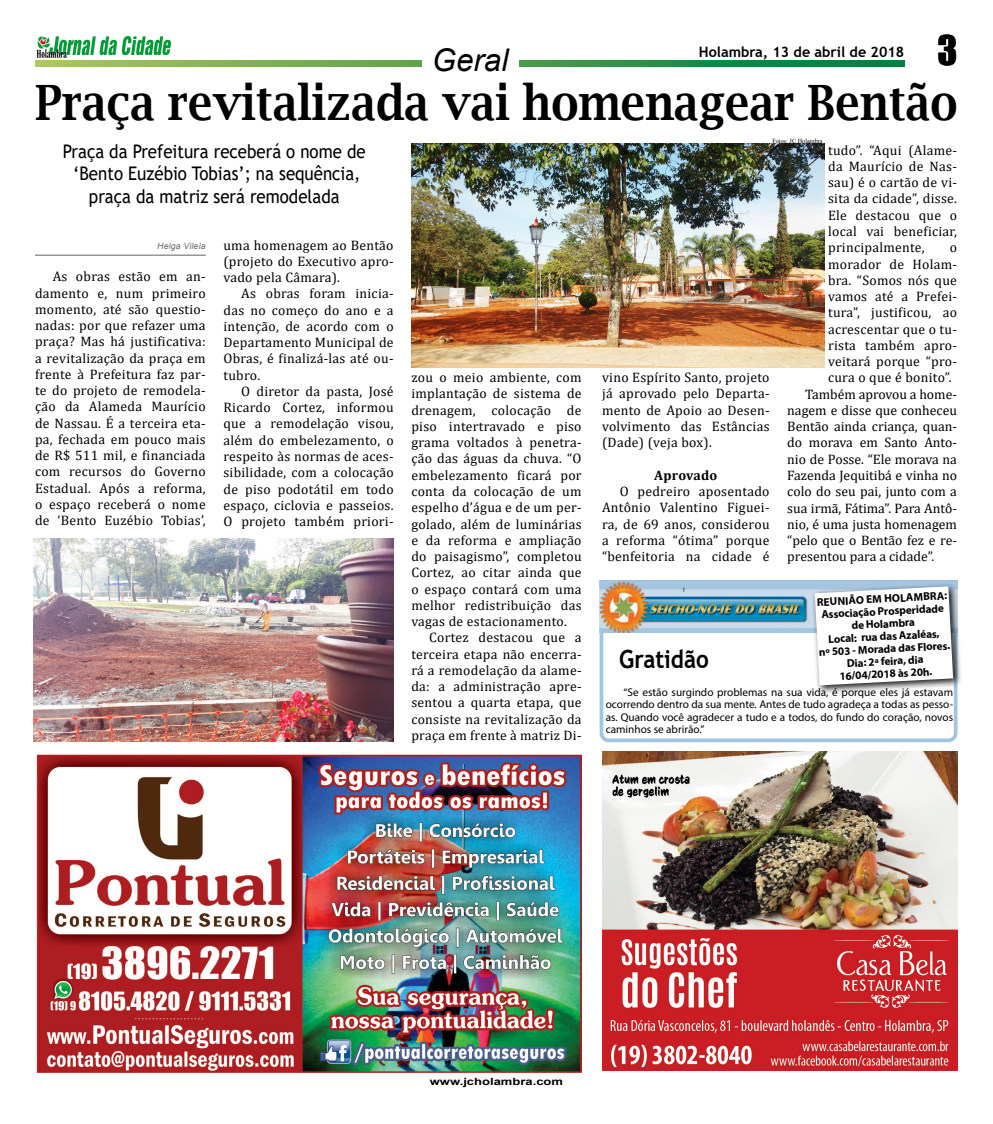
<style>
.page{position:relative;width:993px;height:1124px;background:#fff}
.page>*{position:absolute;margin:0;border:0;box-sizing:border-box;transform-origin:0 0}
.t1{font:600 48.75px "Lucida Bright";color:#000;scale:.9 1}
.t2{font:37.5px "Impact";color:#000}
.t3{font:italic 31.25px "Arial";color:#000}
.t4{font:700 25px "Trebuchet MS";color:#000;scale:.9 1}
.t5{font:18.75px/22.5px "Trebuchet MS";color:#000;text-align:center;scale:.9 1}
.t6{font:700 14.38px "Trebuchet MS";color:#000}
.t7{font:13.75px/16.2px "Cambria";letter-spacing:.02em;color:#000;text-align:justify}
.t8{font:13.75px "Cambria";color:#000}
.t9{font:700 13.75px "Cambria";letter-spacing:.015em;color:#000}
.t10{font:11.25px/12.5px "Myriad Pro";color:#000;text-align:justify}
.t11{font:700 11.25px/12.5px "Myriad Pro";color:#000;text-align:center}
.t12{font:700 10px "Arial";color:#000;scale:1.3 1}
.t13{font:italic 8.75px "Arial";letter-spacing:.02em;color:#6d6e71}
.t14{font:6.25px "Times New Roman";color:#000}
</style>
<div class="page">
<img style="left:36px;top:35px;width:135px;height:23px">
<svg style="left:35px;top:60px;width:869px;height:7px;background:#4fa04e"></svg>
<div style="left:422px;top:42px;width:96px;height:35px;background:#fff"></div>
<img style="left:34px;top:538px;width:359px;height:203px">
<img style="left:602px;top:751px;width:354px;height:319px">
<img style="left:36px;top:754px;width:545px;height:318px">
<hr style="left:35px;top:254px;width:171px;height:2px;background:#808285">
<img style="left:411px;top:144px;width:413px;height:224px">
<div style="left:599px;top:580px;width:358px;height:162px;border:4px solid #a4c5e1;border-radius:7px"></div>
<img style="left:599px;top:580px;width:358px;height:52px">
<div style="left:810px;top:582px;width:151px;height:112px;background:#000;opacity:.91"></div>
<svg style="left:814px;top:586px;width:138px;height:99px"></svg>
<h3 class="t3" style="left:431px;top:40px;width:78px">Geral</h3>
<p class="t6" style="left:698px;top:43px;width:207px">Holambra, 13 de abril de 2018</p>
<h2 class="t2" style="left:937px;top:21px;width:21px">3</h2>
<h1 class="t1" style="left:35px;top:74px;width:1026px">Praça revitalizada vai homenagear Bentão</h1>
<h3 class="t5" style="left:63px;top:140px;width:338px">Praça da Prefeitura receberá o nome de ‘Bento Euzébio Tobias’; na sequência, praça da matriz será remodelada</h3>
<p class="t14" style="left:772px;top:137px;width:52px">Fotos: JC Holambra</p>
<p class="t7" style="left:827px;top:142px;width:130px">tudo”. “Aqui (Alame&shy;da Maurício de Nas&shy;sau) é o cartão de vi&shy;sita da cidade”, disse.<br>Ele destacou que o local vai beneficiar, principalmente,</p>
<p class="t7" style="left:223px;top:237px;width:172px">uma homenagem ao Bentão (projeto do Executivo apro&shy;vado pela Câmara).</p>
<p class="t7" style="left:223px;top:285px;width:172px;text-indent:18px">As obras foram inicia&shy;das no começo do ano e a intenção, de acordo com o Departamento Municipal de Obras, é finalizá-las até ou&shy;tubro.</p>
<p class="t7" style="left:223px;top:383px;width:172px;text-indent:18px">O diretor da pasta, José Ricardo Cortez, informou que a remodelação visou, além do embelezamento, o respeito às normas de aces&shy;sibilidade, com a colocação de piso podotátil em todo espaço, ciclovia e passeios.<br>O projeto também priori-</p>
<p class="t13" style="left:157px;top:240px;width:50px">Helga Vilela</p>
<p class="t7" style="left:35px;top:268px;width:172px;text-indent:18px">As obras estão em an&shy;damento e, num primeiro momento, até são questio&shy;nadas: por que refazer uma praça? Mas há justificativa: a revitalização da praça em frente à Prefeitura faz par&shy;te do projeto de remodela&shy;ção da Alameda Maurício de Nassau. É a terceira eta&shy;pa, fechada em pouco mais de R$ 511 mil, e financiada com recursos do Governo Estadual. Após a reforma, o espaço receberá o nome de ‘Bento Euzébio Tobias’,</p>
<p class="t7" style="left:949px;top:239px;width:9px">o</p>
<p class="t7" style="left:827px;top:255px;width:130px">morador de Holam-</p>
<p class="t7" style="left:827px;top:272px;width:130px">bra. “Somos nós que</p>
<p class="t7" style="left:827px;top:288px;width:130px">vamos até a Prefei-</p>
<p class="t7" style="left:827px;top:304px;width:130px">tura”, justificou, ao</p>
<p class="t7" style="left:827px;top:321px;width:130px">acrescentar que o tu-</p>
<p class="t7" style="left:827px;top:337px;width:130px">rista também apro-</p>
<p class="t7" style="left:827px;top:353px;width:130px">veitará porque “pro-</p>
<p class="t7" style="left:827px;top:369px;width:125px">cura o que é bonito”.</p>
<p class="t8" style="left:804px;top:386px;width:153px">Também aprovou a home-</p>
<p class="t8" style="left:787px;top:402px;width:171px">nagem e disse que conheceu</p>
<p class="t8" style="left:787px;top:418px;width:171px">Bentão ainda criança, quan-</p>
<p class="t8" style="left:787px;top:434px;width:171px">do morava em Santo Anto-</p>
<p class="t8" style="left:787px;top:451px;width:171px">nio de Posse. “Ele morava na</p>
<p class="t8" style="left:787px;top:467px;width:171px">Fazenda Jequitibá e vinha no</p>
<p class="t8" style="left:787px;top:483px;width:171px">colo do seu pai, junto com a</p>
<p class="t8" style="left:787px;top:499px;width:171px">sua irmã, Fátima”. Para Antô-</p>
<p class="t8" style="left:787px;top:516px;width:171px">nio, é uma justa homenagem</p>
<p class="t8" style="left:787px;top:532px;width:171px">“pelo que o Bentão fez e re-</p>
<p class="t8" style="left:787px;top:548px;width:148px">presentou para a cidade”.</p>
<p class="t7" style="left:602px;top:369px;width:169px">vino Espírito Santo, projeto já aprovado pelo Departa&shy;mento de Apoio ao Desen&shy;volvimento das Estâncias (Dade) (veja box).</p>
<p class="t9" style="left:654px;top:465px;width:65px">Aprovado</p>
<p class="t7" style="left:602px;top:483px;width:169px;text-indent:18px">O pedreiro aposentado Antônio Valentino Figuei&shy;ra, de 69 anos, considerou a reforma “ótima” porque “benfeitoria na cidade é</p>
<p class="t7" style="left:411px;top:369px;width:172px">zou o meio ambiente, com implantação de sistema de drenagem, colocação de piso intertravado e piso grama voltados à penetra&shy;ção das águas da chuva. “O embelezamento ficará por conta da colocação de um espelho d’água e de um per&shy;golado, além de luminárias e da reforma e ampliação do paisagismo”, completou Cortez, ao citar ainda que o espaço contará com uma melhor redistribuição das vagas de estacionamento.</p>
<p class="t7" style="left:411px;top:629px;width:172px;text-indent:18px">Cortez destacou que a terceira etapa não encerra&shy;rá a remodelação da alame&shy;da: a administração apre&shy;sentou a quarta etapa, que consiste na revitalização da praça em frente à matriz Di-</p>
<p class="t11" style="left:815px;top:595px;width:133px;rotate:-3deg">REUNIÃO EM HOLAMBRA:<br>Associação Prosperidade de Holambra<br>Local: rua das Azaléas,<br>nº 503 - Morada das Flores.<br>Dia: 2ª feira, dia<br>16/04/2018 às 20h.</p>
<h3 class="t4" style="left:619px;top:643px;width:101px">Gratidão</h3>
<p class="t10" style="left:605px;top:685px;width:349px;text-indent:18px">“Se estão surgindo problemas na sua vida, é porque eles já estavam ocorrendo dentro da sua mente. Antes de tudo agradeça a todas as pesso&shy;as. Quando você agradecer a tudo e a todos, do fundo do coração, novos caminhos se abrirão.”</p>
<p class="t12" style="left:429px;top:1074px;width:104px">www.jcholambra.com</p>
</div>
